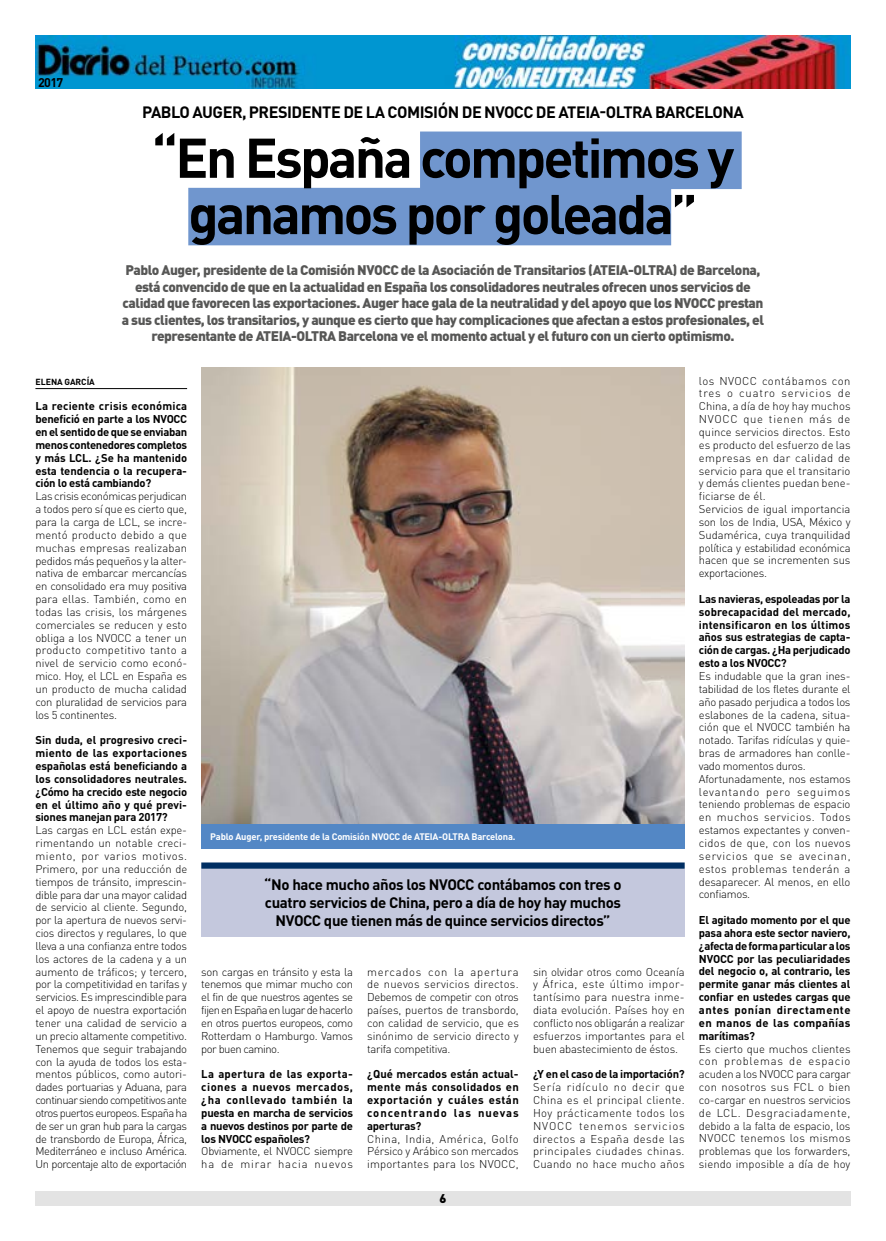
<style>
.page{position:relative;width:886px;height:1241px;background:#fff}
.page>*{position:absolute;margin:0;border:0;box-sizing:border-box;transform-origin:0 0}
.t1{font:700 55px/56.2px "DIN Pro";letter-spacing:-.05em;color:#000;text-align:center}
.t2{font:700 16.25px "DIN Pro";letter-spacing:-.03em;color:#000}
.t3{font:700 15px/18px "DIN Pro";letter-spacing:-.025em;color:#000;text-align:center}
.t4{font:900 13.75px/16.5px "DIN Pro";letter-spacing:-.035em;color:#575756;text-align:center}
.t5{font:700 12.5px "DIN Pro";color:#000}
.t6{font:900 12.5px "DIN Pro";color:#000}
.t7{font:300 11.25px/12.9px "DIN Pro";letter-spacing:-.01em;color:#000;text-align:justify}
.t8{font:700 11.25px/12.9px "DIN Pro";letter-spacing:-.025em;color:#000;text-align:justify}
.t9{font:700 9.38px "DIN Pro";letter-spacing:-.02em;color:#fff}
.t10{font:700 8.75px "DIN Pro";letter-spacing:-.005em;color:#000}
</style>
<div class="page">
<img style="left:35px;top:35px;width:815px;height:54px">
<div style="left:35px;top:1191px;width:815px;height:14px;background:#e3e3e3"></div>
<div style="left:420px;top:131px;width:322px;height:58px;background:#7096ce"></div>
<div style="left:188px;top:188px;width:483px;height:57px;background:#7096ce"></div>
<hr style="left:35px;top:388px;width:152px;height:1px;background:#000">
<img style="left:201px;top:367px;width:484px;height:457px">
<div style="left:201px;top:824px;width:484px;height:24px;background:#5387c5"></div>
<div style="left:201px;top:868px;width:484px;height:68px;background:#c4c8dd"></div>
<div style="left:201px;top:862px;width:484px;height:6px;background:#002e62"></div>
<p class="t5" style="left:38px;top:72px;width:27px">2017</p>
<h2 class="t2" style="left:142px;top:98px;width:603px">PABLO AUGER, PRESIDENTE DE LA COMISIÓN DE NVOCC DE ATEIA-OLTRA BARCELONA</h2>
<h1 class="t1" style="left:152px;top:123px;width:584px">“En España competimos y ganamos por goleada”</h1>
<p class="t4" style="left:122px;top:260px;width:644px">Pablo Auger, presidente de la Comisión NVOCC de la Asociación de Transitarios (ATEIA-OLTRA) de Barcelona, está convencido de que en la actualidad en España los consolidadores neutrales ofrecen unos servicios de calidad que favorecen las exportaciones. Auger hace gala de la neutralidad y del apoyo que los NVOCC prestan a sus clientes, los transitarios, y aunque es cierto que hay complicaciones que afectan a estos profesionales, el representante de ATEIA-OLTRA Barcelona ve el momento actual y el futuro con un cierto optimismo.</p>
<p class="t10" style="left:36px;top:374px;width:61px">ELENA GARCÍA</p>
<p class="t8" style="left:35px;top:398px;width:153px">La reciente crisis económica benefició en parte a los NVOCC en el sentido de que se enviaban menos contenedores completos y más LCL. ¿Se ha mantenido esta tendencia o la recupera&shy;ción lo está cambiando?</p>
<p class="t7" style="left:35px;top:489px;width:153px">Las crisis económicas perjudican a todos pero sí que es cierto que, para la carga de LCL, se incre&shy;mentó producto debido a que muchas empresas realizaban pedidos más pequeños y la alter&shy;nativa de embarcar mercancías en consolidado era muy positiva para ellas. También, como en todas las crisis, los márgenes comerciales se reducen y esto obliga a los NVOCC a tener un producto competitivo tanto a nivel de servicio como econó&shy;mico. Hoy, el LCL en España es un producto de mucha calidad con pluralidad de servicios para los 5 continentes.</p>
<p class="t8" style="left:35px;top:732px;width:153px">Sin duda, el progresivo creci&shy;miento de las exportaciones españolas está beneficiando a los consolidadores neutrales. ¿Cómo ha crecido este negocio en el último año y qué previ&shy;siones manejan para 2017?</p>
<p class="t7" style="left:35px;top:822px;width:153px">Las cargas en LCL están expe&shy;rimentando un notable creci&shy;miento, por varios motivos.<br>Primero, por una reducción de tiempos de tránsito, imprescin&shy;dible para dar una mayor calidad de servicio al cliente. Segundo, por la apertura de nuevos servi&shy;cios directos y regulares, lo que lleva a una confianza entre todos los actores de la cadena y a un aumento de tráficos; y tercero, por la competitividad en tarifas y servicios. Es imprescindible para el apoyo de nuestra exportación tener una calidad de servicio a un precio altamente competitivo.<br>Tenemos que seguir trabajando con la ayuda de todos los esta&shy;mentos públicos, como autori&shy;dades portuarias y Aduana, para continuar siendo competitivos ante otros puertos europeos. España ha de ser un gran hub para la cargas de transbordo de Europa, África, Mediterráneo e incluso América.<br>Un porcentaje alto de exportación</p>
<p class="t9" style="left:210px;top:828px;width:307px">Pablo Auger, presidente de la Comisión NVOCC de ATEIA-OLTRA Barcelona.</p>
<h3 class="t3" style="left:264px;top:873px;width:359px">“No hace mucho años los NVOCC contábamos con tres o cuatro servicios de China, pero a día de hoy hay muchos<br>NVOCC que tienen más de quince servicios directos”</h3>
<p class="t7" style="left:201px;top:963px;width:153px">son cargas en tránsito y esta la tenemos que mimar mucho con el fin de que nuestros agentes se fijen en España en lugar de hacerlo en otros puertos europeos, como Rotterdam o Hamburgo. Vamos por buen camino.</p>
<p class="t8" style="left:201px;top:1066px;width:153px">La apertura de las exporta&shy;ciones a nuevos mercados, ¿ha conllevado también la puesta en marcha de servicios a nuevos destinos por parte de los NVOCC españoles?</p>
<p class="t7" style="left:201px;top:1143px;width:153px">Obviamente, el NVOCC siempre ha de mirar hacia nuevos</p>
<p class="t7" style="left:367px;top:963px;width:153px">mercados con la apertura de nuevos servicios directos.<br>Debemos de competir con otros países, puertos de transbordo, con calidad de servicio, que es sinónimo de servicio directo y tarifa competitiva.</p>
<p class="t8" style="left:367px;top:1066px;width:153px">¿Qué mercados están actual&shy;mente más consolidados en exportación y cuáles están concentrando las nuevas aperturas?</p>
<p class="t7" style="left:367px;top:1130px;width:153px">China, India, América, Golfo Pérsico y Arábico son mercados importantes para los NVOCC,</p>
<p class="t6" style="left:439px;top:1187px;width:8px">6</p>
<p class="t7" style="left:533px;top:963px;width:153px">sin olvidar otros como Oceanía y África, este último impor&shy;tantísimo para nuestra inme&shy;diata evolución. Países hoy en conflicto nos obligarán a realizar esfuerzos importantes para el buen abastecimiento de éstos.</p>
<p class="t8" style="left:533px;top:1066px;width:153px">¿Y en el caso de la importación?</p>
<p class="t7" style="left:533px;top:1079px;width:153px">Sería ridículo no decir que China es el principal cliente.<br>Hoy prácticamente todos los NVOCC tenemos servicios directos a España desde las principales ciudades chinas.<br>Cuando no hace mucho años</p>
<p class="t7" style="left:699px;top:373px;width:153px;text-align:left">los NVOCC contábamos con tres o cuatro servicios de<br>China, a día de hoy hay muchos<br>NVOCC que tienen más de quince servicios directos. Esto es producto del esfuerzo de las empresas en dar calidad de servicio para que el transitario y demás clientes puedan bene&shy;ficiarse de él.<br>Servicios de igual importancia son los de India, USA, México y<br>Sudamérica, cuya tranquilidad política y estabilidad económica hacen que se incrementen sus exportaciones.</p>
<p class="t8" style="left:699px;top:591px;width:153px">Las navieras, espoleadas por la sobrecapacidad del mercado, intensificaron en los últimos años sus estrategias de capta&shy;ción de cargas. ¿Ha perjudicado esto a los NVOCC?</p>
<p class="t7" style="left:699px;top:668px;width:153px;text-align:left">Es indudable que la gran ines&shy;tabilidad de los fletes durante el año pasado perjudica a todos los eslabones de la cadena, situa&shy;ción que el NVOCC también ha notado. Tarifas ridículas y quie&shy;bras de armadores han conlle&shy;vado momentos duros.<br>Afortunadamente, nos estamos levantando pero seguimos teniendo problemas de espacio en muchos servicios. Todos estamos expectantes y conven&shy;cidos de que, con los nuevos servicios que se avecinan, estos problemas tenderán a desaparecer. Al menos, en ello confiamos.</p>
<p class="t8" style="left:699px;top:912px;width:153px">El agitado momento por el que pasa ahora este sector naviero, ¿afecta de forma particular a los NVOCC por las peculiaridades del negocio o, al contrario, les permite ganar más clientes al confiar en ustedes cargas que antes ponían directamente en manos de las compañías marítimas?</p>
<p class="t7" style="left:699px;top:1040px;width:153px">Es cierto que muchos clientes con problemas de espacio acuden a los NVOCC para cargar con nosotros sus FCL o bien co-cargar en nuestros servicios de LCL. Desgraciadamente, debido a la falta de espacio, los NVOCC tenemos los mismos problemas que los forwarders, siendo imposible a día de hoy</p>
</div>
